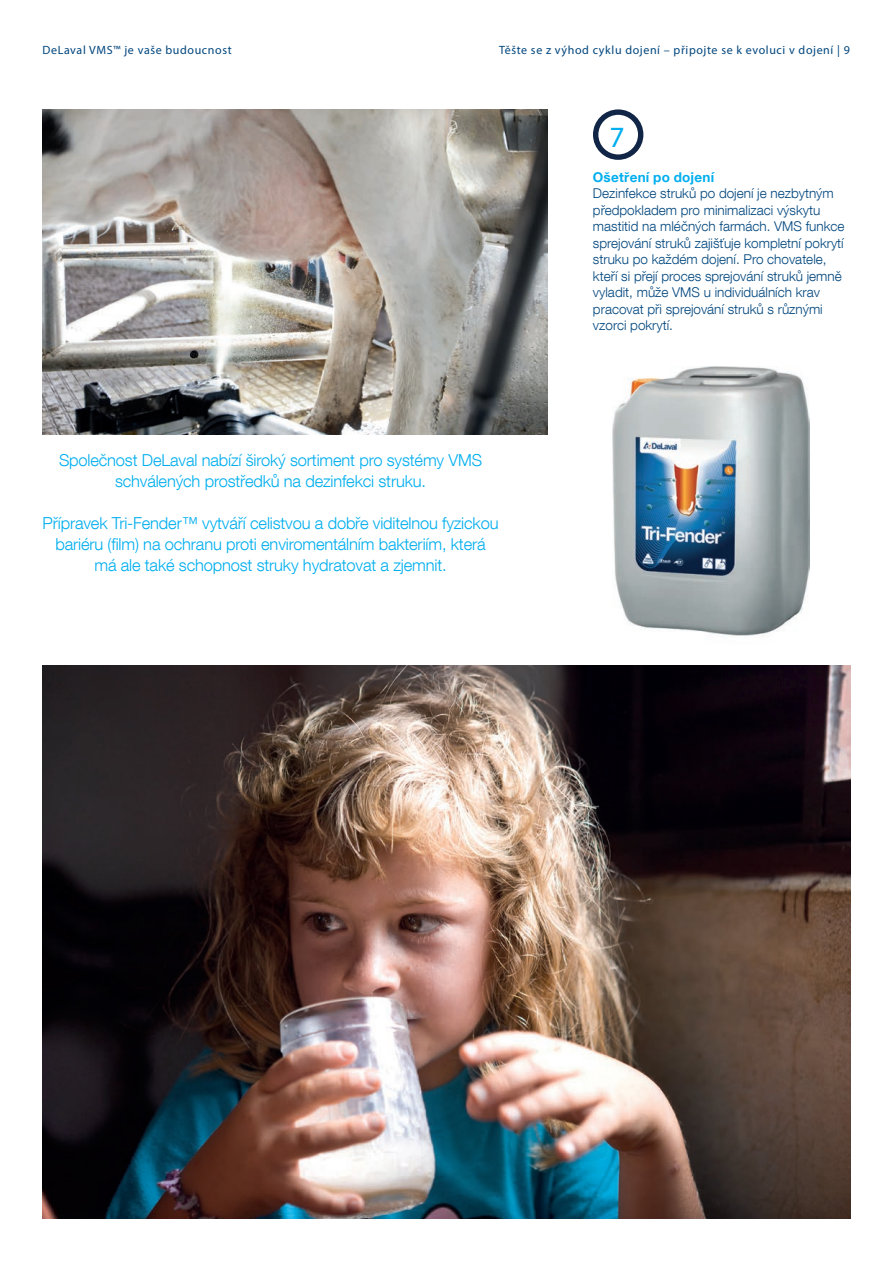
<style>
.page{position:relative;width:893px;height:1263px;background:#fff}
.page>*{position:absolute;margin:0;border:0;box-sizing:border-box;transform-origin:0 0}
.t1{font:29.55px "Myriad Pro";color:#00aeef}
.t2{font:300 16.5px/21px "Helvetica Neue LT Com";letter-spacing:-.01em;color:#00aeef;text-align:center}
.t3{font:300 13.5px/16.5px "Helvetica Neue LT Com";color:#00467e}
.t4{font:700 13.5px "Helvetica Neue LT Com";letter-spacing:.02em;color:#00aeef}
.t5{font:12px "Myriad Pro";letter-spacing:.05em;color:#00467e}
</style>
<div class="page">
<img style="left:43px;top:109px;width:504px;height:325px">
<img style="left:43px;top:665px;width:807px;height:553px">
<img style="left:612px;top:366px;width:197px;height:270px">
<svg style="left:596px;top:112px;width:45px;height:45px"></svg>
<div style="left:593px;top:109px;width:50px;height:51px;border:5px solid #112646;border-radius:50%"></div>
<p class="t5" style="left:43px;top:42px;width:191px">DeLaval VMS™ je vaše budoucnost</p>
<p class="t5" style="left:499px;top:42px;width:352px">Těšte se z výhod cyklu dojení – připojte se k evoluci v dojení | 9</p>
<h1 class="t1" style="left:609px;top:119px;width:17px">7</h1>
<p class="t2" style="left:59px;top:449px;width:425px">Společnost DeLaval nabízí široký sortiment pro systémy VMS schválených prostředků na dezinfekci struku.</p>
<p class="t2" style="left:43px;top:512px;width:457px">Přípravek Tri-Fender™ vytváří celistvou a dobře viditelnou fyzickou bariéru (film) na ochranu proti enviromentálním bakteriím, která má ale také schopnost struky hydratovat a zjemnit.</p>
<p class="t4" style="left:593px;top:168px;width:123px">Ošetření po dojení</p>
<p class="t3" style="left:593px;top:185px;width:253px">Dezinfekce struků po dojení je nezbytným předpokladem pro minimalizaci výskytu mastitid na mléčných farmách. VMS funkce sprejování struků zajišťuje kompletní pokrytí struku po každém dojení. Pro chovatele, kteří si přejí proces sprejování struků jemně vyladit, může VMS u individuálních krav pracovat při sprejování struků s různými vzorci pokrytí.</p>
</div>
